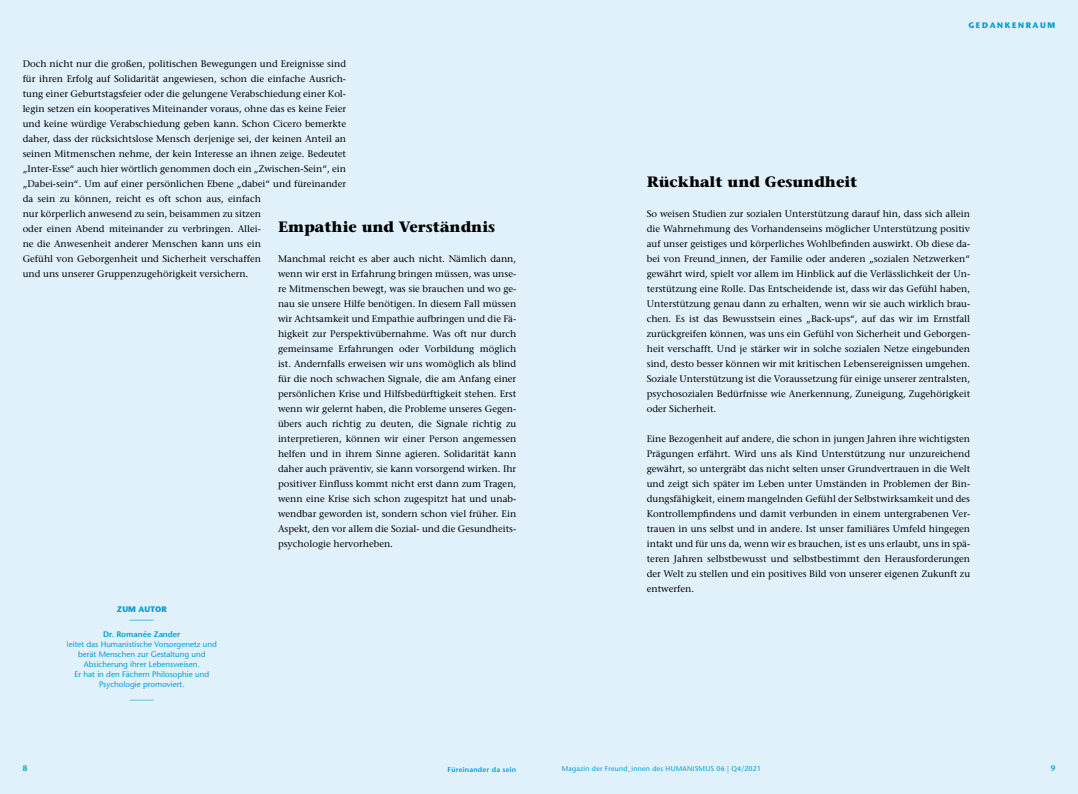
<style>
.page{position:relative;width:1078px;height:794px;background:#fff}
.page>*{position:absolute;margin:0;border:0;box-sizing:border-box;transform-origin:0 0}
.t1{font:700 15px "Stone Serif";color:#000}
.t2{font:9.5px/15px "Stone Serif";color:#000;text-align:justify}
.t3{font:8px/10px "Stone Sans";color:#009ed4;text-align:center}
.t4{font:600 8px/15px "Stone Sans";color:#009ed4;text-align:center}
.t5{font:700 8px "Stone Sans";letter-spacing:.2em;color:#009ed4}
.t6{font:700 8px "Stone Sans";color:#009ed4}
.t7{font:7px "Stone Sans";letter-spacing:.03em;color:#009ed4}
.t8{font:600 7px "Stone Sans";letter-spacing:.03em;color:#009ed4}
</style>
<div class="page">
<div style="left:0;top:0;width:1077px;height:794px;background:#e0f1fb"></div>
<p class="t2" style="left:23px;top:56px;width:325px;text-align:left">Doch nicht nur die großen, politischen Bewegungen und Ereignisse sind für ihren Erfolg auf Solidarität angewiesen, schon die einfache Ausrich&shy;tung einer Geburtstagsfeier oder die gelungene Verabschiedung einer Kol&shy;legin setzen ein kooperatives Miteinander voraus, ohne das es keine Feier und keine würdige Verabschiedung geben kann. Schon Cicero bemerkte daher, dass der rücksichtslose Mensch derjenige sei, der keinen Anteil an seinen Mitmenschen nehme, der kein Interesse an ihnen zeige. Bedeutet „Inter-Esse“ auch hier wörtlich genommen doch ein „Zwischen-Sein“, ein „Dabei-sein“. Um auf einer persönlichen Ebene „dabei“ und füreinander da sein zu können, reicht es oft schon aus, einfach<br>nur körperlich anwesend zu sein, beisammen zu sitzen<br>oder einen Abend miteinander zu verbringen. Allei-<br>ne die Anwesenheit anderer Menschen kann uns ein<br>Gefühl von Geborgenheit und Sicherheit verschaffen<br>und uns unserer Gruppenzugehörigkeit versichern.</p>
<h1 class="t1" style="left:278px;top:217px;width:219px">Empathie und Verständnis</h1>
<p class="t2" style="left:278px;top:251px;width:240px">Manchmal reicht es aber auch nicht. Nämlich dann, wenn wir erst in Erfahrung bringen müssen, was unse&shy;re Mitmenschen bewegt, was sie brauchen und wo ge&shy;nau sie unsere Hilfe benötigen. In diesem Fall müssen wir Achtsamkeit und Empathie aufbringen und die Fä&shy;higkeit zur Perspektivübernahme. Was oft nur durch gemeinsame Erfahrungen oder Vorbildung möglich ist. Andernfalls erweisen wir uns womöglich als blind für die noch schwachen Signale, die am Anfang einer persönlichen Krise und Hilfsbedürftigkeit stehen. Erst wenn wir gelernt haben, die Probleme unseres Gegen&shy;übers auch richtig zu deuten, die Signale richtig zu interpretieren, können wir einer Person angemessen helfen und in ihrem Sinne agieren. Solidarität kann daher auch präventiv, sie kann vorsorgend wirken. Ihr positiver Einfluss kommt nicht erst dann zum Tragen, wenn eine Krise sich schon zugespitzt hat und unab&shy;wendbar geworden ist, sondern schon viel früher. Ein Aspekt, den vor allem die Sozial- und die Gesundheits&shy;psychologie hervorheben.</p>
<p class="t6" style="left:117px;top:604px;width:51px">ZUM AUTOR</p>
<p class="t4" style="left:103px;top:611px;width:79px">———<br>Dr. Romanée Zander</p>
<p class="t3" style="left:67px;top:639px;width:151px">leitet das Humanistische Vorsorgenetz und berät Menschen zur Gestaltung und Absicherung ihrer Lebensweisen.<br>Er hat in den Fächern Philosophie und Psychologie promoviert.</p>
<p class="t3" style="left:130px;top:694px;width:25px">———</p>
<p class="t5" style="left:968px;top:21px;width:88px">GEDANKENRAUM</p>
<h1 class="t1" style="left:646px;top:172px;width:212px">Rückhalt und Gesundheit</h1>
<p class="t2" style="left:646px;top:206px;width:325px">So weisen Studien zur sozialen Unterstützung darauf hin, dass sich allein die Wahrnehmung des Vorhandenseins möglicher Unterstützung positiv auf unser geistiges und körperliches Wohlbefinden auswirkt. Ob diese da&shy;bei von Freund_innen, der Familie oder anderen „sozialen Netzwerken“ gewährt wird, spielt vor allem im Hinblick auf die Verlässlichkeit der Un&shy;terstützung eine Rolle. Das Entscheidende ist, dass wir das Gefühl haben, Unterstützung genau dann zu erhalten, wenn wir sie auch wirklich brau&shy;chen. Es ist das Bewusstsein eines „Back-ups“, auf das wir im Ernstfall zurückgreifen können, was uns ein Gefühl von Sicherheit und Geborgen&shy;heit verschafft. Und je stärker wir in solche sozialen Netze eingebunden sind, desto besser können wir mit kritischen Lebensereignissen umgehen.<br>Soziale Unterstützung ist die Voraussetzung für einige unserer zentralsten, psychosozialen Bedürfnisse wie Anerkennung, Zuneigung, Zugehörigkeit oder Sicherheit.</p>
<p class="t2" style="left:646px;top:431px;width:325px">Eine Bezogenheit auf andere, die schon in jungen Jahren ihre wichtigsten Prägungen erfährt. Wird uns als Kind Unterstützung nur unzureichend gewährt, so untergräbt das nicht selten unser Grundvertrauen in die Welt und zeigt sich später im Leben unter Umständen in Problemen der Bin&shy;dungsfähigkeit, einem mangelnden Gefühl der Selbstwirksamkeit und des Kontrollempfindens und damit verbunden in einem untergrabenen Ver&shy;trauen in uns selbst und in andere. Ist unser familiäres Umfeld hingegen intakt und für uns da, wenn wir es brauchen, ist es uns erlaubt, uns in spä&shy;teren Jahren selbstbewusst und selbstbestimmt den Herausforderungen der Welt zu stellen und ein positives Bild von unserer eigenen Zukunft zu entwerfen.</p>
<p class="t4" style="left:23px;top:761px;width:6px">8</p>
<p class="t4" style="left:1050px;top:761px;width:6px">9</p>
<p class="t8" style="left:447px;top:765px;width:70px">Füreinander da sein</p>
<p class="t7" style="left:561px;top:764px;width:201px">Magazin der Freund_innen des HUMANISMUS 06 | Q4/2021</p>
</div>
